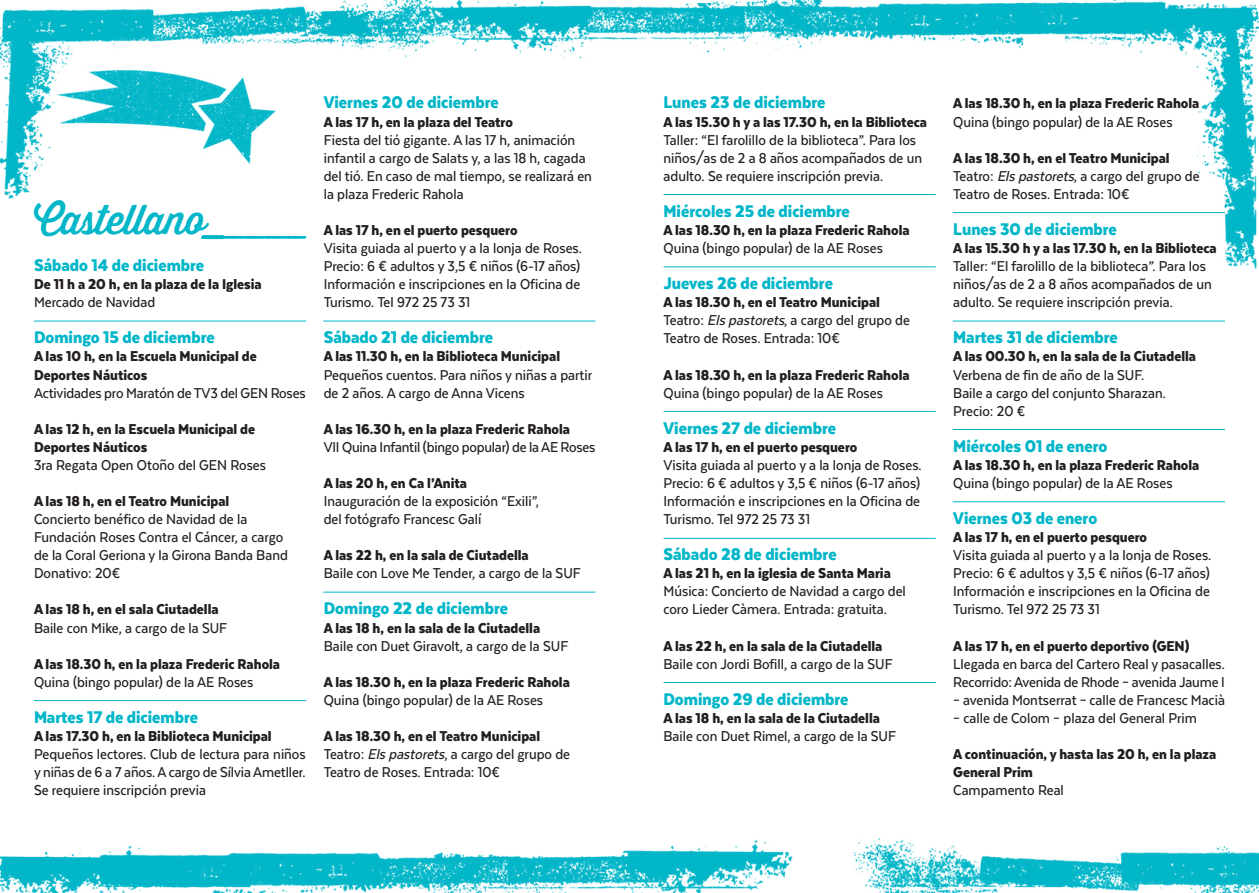
<style>
.page{position:relative;width:1259px;height:893px;background:#fff}
.page>*{position:absolute;margin:0;border:0;box-sizing:border-box;transform-origin:0 0}
.t1{font:40.5px "Thirsty Rough Reg";letter-spacing:-.025em;color:#00b6c8}
.t2{font:900 19.5px "Texta Narrow";color:#00b6c8}
.t3{font:500 16.5px/18px "Texta Narrow";color:#231f20}
.t4{font:900 16.5px/18px "Texta Narrow";color:#231f20}
.s1{font-style:italic}
</style>
<div class="page">
<img style="left:0;top:0;width:1259px;height:322px">
<img style="left:0;top:838px;width:1259px;height:55px">
<hr style="left:34px;top:321px;width:272px;height:1px;background:#00b6c8">
<hr style="left:34px;top:700px;width:272px;height:1px;background:#00b6c8">
<hr style="left:323px;top:321px;width:272px;height:1px;background:#00b6c8">
<hr style="left:323px;top:592px;width:272px;height:1px;background:#00b6c8">
<hr style="left:663px;top:194px;width:272px;height:1px;background:#00b6c8">
<hr style="left:663px;top:266px;width:272px;height:1px;background:#00b6c8">
<hr style="left:663px;top:682px;width:272px;height:1px;background:#00b6c8">
<hr style="left:663px;top:538px;width:272px;height:1px;background:#00b6c8">
<hr style="left:663px;top:411px;width:272px;height:1px;background:#00b6c8">
<hr style="left:952px;top:212px;width:273px;height:1px;background:#00b6c8">
<hr style="left:952px;top:321px;width:273px;height:1px;background:#00b6c8">
<hr style="left:952px;top:429px;width:273px;height:1px;background:#00b6c8">
<hr style="left:952px;top:501px;width:273px;height:1px;background:#00b6c8">
<p class="t1" style="left:34px;top:205px;width:278px">Castellano_<span class="s1">____</span></p>
<p class="t2" style="left:34px;top:259px;width:172px">Sábado 14 de diciembre</p>
<p class="t4" style="left:34px;top:277px;width:229px">De 11 h a 20 h, en la plaza de la Iglesia</p>
<p class="t3" style="left:34px;top:295px;width:123px">Mercado de Navidad</p>
<p class="t2" style="left:34px;top:332px;width:182px">Domingo 15 de diciembre</p>
<p class="t4" style="left:34px;top:349px;width:224px">A las 10 h, en la Escuela Municipal de</p>
<p class="t4" style="left:34px;top:367px;width:115px">Deportes Náuticos</p>
<p class="t3" style="left:34px;top:385px;width:273px">Actividades pro Maratón de TV3 del GEN Roses</p>
<p class="t4" style="left:34px;top:421px;width:223px">A las 12 h, en la Escuela Municipal de</p>
<p class="t4" style="left:34px;top:439px;width:115px">Deportes Náuticos</p>
<p class="t3" style="left:34px;top:457px;width:233px">3ra Regata Open Otoño del GEN Roses</p>
<p class="t4" style="left:34px;top:493px;width:197px">A las 18 h, en el Teatro Municipal</p>
<p class="t3" style="left:34px;top:512px;width:255px">Concierto benéfico de Navidad de la<br>Fundación Roses Contra el Cáncer, a cargo de la Coral Geriona y la Girona Banda Band</p>
<p class="t3" style="left:34px;top:566px;width:88px">Donativo: 20€</p>
<p class="t4" style="left:34px;top:602px;width:186px">A las 18 h, en el sala Ciutadella</p>
<p class="t3" style="left:34px;top:620px;width:195px">Baile con Mike, a cargo de la SUF</p>
<p class="t4" style="left:34px;top:656px;width:248px">A las 18.30 h, en la plaza Frederic Rahola</p>
<p class="t3" style="left:34px;top:674px;width:221px">Quina (bingo popular) de la AE Roses</p>
<p class="t2" style="left:34px;top:711px;width:166px">Martes 17 de diciembre</p>
<p class="t4" style="left:34px;top:728px;width:239px">A las 17.30 h, en la Biblioteca Municipal</p>
<p class="t3" style="left:34px;top:747px;width:273px;text-align:justify">Pequeños lectores. Club de lectura para niños y niñas de 6 a 7 años. A cargo de Sílvia Ametller.<br>Se requiere inscripción previa</p>
<p class="t2" style="left:324px;top:97px;width:176px">Viernes 20 de diciembre</p>
<p class="t4" style="left:324px;top:114px;width:191px">A las 17 h, en la plaza del Teatro</p>
<p class="t3" style="left:324px;top:132px;width:253px">Fiesta del tió gigante. A las 17 h, animación</p>
<p class="t3" style="left:324px;top:150px;width:270px">infantil a cargo de Salats y, a las 18 h, cagada del tió. En caso de mal tiempo, se realizará en la plaza Frederic Rahola</p>
<p class="t4" style="left:324px;top:222px;width:195px">A las 17 h, en el puerto pesquero</p>
<p class="t3" style="left:324px;top:241px;width:260px">Visita guiada al puerto y a la lonja de Roses.<br>Precio: 6 € adultos y 3,5 € niños (6-17 años)</p>
<p class="t3" style="left:324px;top:277px;width:258px">Información e inscripciones en la Oficina de<br>Turismo. Tel 972 25 73 31</p>
<p class="t2" style="left:324px;top:332px;width:171px">Sábado 21 de diciembre</p>
<p class="t4" style="left:324px;top:349px;width:238px">A las 11.30 h, en la Biblioteca Municipal</p>
<p class="t3" style="left:324px;top:367px;width:270px">Pequeños cuentos. Para niños y niñas a partir de 2 años. A cargo de Anna Vicens</p>
<p class="t4" style="left:324px;top:421px;width:248px">A las 16.30 h, en la plaza Frederic Rahola</p>
<p class="t3" style="left:324px;top:439px;width:273px">VII Quina Infantil (bingo popular) de la AE Roses</p>
<p class="t4" style="left:324px;top:475px;width:145px">A las 20 h, en Ca l’Anita</p>
<p class="t3" style="left:324px;top:494px;width:217px">Inauguración de la exposición “Exili”,</p>
<p class="t3" style="left:324px;top:512px;width:159px">del fotógrafo Francesc Galí</p>
<p class="t4" style="left:324px;top:548px;width:206px">A las 22 h, en la sala de Ciutadella</p>
<p class="t3" style="left:324px;top:566px;width:259px">Baile con Love Me Tender, a cargo de la SUF</p>
<p class="t2" style="left:324px;top:603px;width:186px">Domingo 22 de diciembre</p>
<p class="t4" style="left:324px;top:620px;width:218px">A las 18 h, en la sala de la Ciutadella</p>
<p class="t3" style="left:324px;top:638px;width:246px">Baile con Duet Giravolt, a cargo de la SUF</p>
<p class="t4" style="left:324px;top:674px;width:248px">A las 18.30 h, en la plaza Frederic Rahola</p>
<p class="t3" style="left:324px;top:692px;width:221px">Quina (bingo popular) de la AE Roses</p>
<p class="t4" style="left:324px;top:728px;width:218px">A las 18.30 h, en el Teatro Municipal</p>
<p class="t3" style="left:324px;top:747px;width:248px">Teatro: <span class="s1">Els pastorets</span>, a cargo del grupo de</p>
<p class="t3" style="left:324px;top:765px;width:178px">Teatro de Roses. Entrada: 10€</p>
<p class="t2" style="left:663px;top:97px;width:163px">Lunes 23 de diciembre</p>
<p class="t4" style="left:663px;top:114px;width:265px">A las 15.30 h y a las 17.30 h, en la Biblioteca</p>
<p class="t3" style="left:663px;top:132px;width:260px">Taller: “El farolillo de la biblioteca”. Para los niños/as de 2 a 8 años acompañados de un adulto. Se requiere inscripción previa.</p>
<p class="t2" style="left:663px;top:205px;width:188px">Miércoles 25 de diciembre</p>
<p class="t4" style="left:663px;top:222px;width:248px">A las 18.30 h, en la plaza Frederic Rahola</p>
<p class="t3" style="left:663px;top:241px;width:221px">Quina (bingo popular) de la AE Roses</p>
<p class="t2" style="left:663px;top:277px;width:171px">Jueves 26 de diciembre</p>
<p class="t4" style="left:663px;top:295px;width:218px">A las 18.30 h, en el Teatro Municipal</p>
<p class="t3" style="left:663px;top:313px;width:248px">Teatro: <span class="s1">Els pastorets</span>, a cargo del grupo de</p>
<p class="t3" style="left:663px;top:331px;width:178px">Teatro de Roses. Entrada: 10€</p>
<p class="t4" style="left:663px;top:367px;width:248px">A las 18.30 h, en la plaza Frederic Rahola</p>
<p class="t3" style="left:663px;top:385px;width:221px">Quina (bingo popular) de la AE Roses</p>
<p class="t2" style="left:663px;top:422px;width:174px">Viernes 27 de diciembre</p>
<p class="t4" style="left:663px;top:439px;width:195px">A las 17 h, en el puerto pesquero</p>
<p class="t3" style="left:663px;top:457px;width:260px">Visita guiada al puerto y a la lonja de Roses.<br>Precio: 6 € adultos y 3,5 € niños (6-17 años)</p>
<p class="t3" style="left:663px;top:494px;width:258px">Información e inscripciones en la Oficina de<br>Turismo. Tel 972 25 73 31</p>
<p class="t2" style="left:663px;top:548px;width:175px">Sábado 28 de diciembre</p>
<p class="t4" style="left:663px;top:566px;width:229px">A las 21 h, en la iglesia de Santa Maria</p>
<p class="t3" style="left:663px;top:584px;width:244px">Música: Concierto de Navidad a cargo del</p>
<p class="t3" style="left:663px;top:602px;width:225px">coro Lieder Càmera. Entrada: gratuita.</p>
<p class="t4" style="left:663px;top:638px;width:220px">A las 22 h, en la sala de la Ciutadella</p>
<p class="t3" style="left:663px;top:656px;width:231px">Baile con Jordi Bofill, a cargo de la SUF</p>
<p class="t2" style="left:663px;top:693px;width:187px">Domingo 29 de diciembre</p>
<p class="t4" style="left:663px;top:710px;width:218px">A las 18 h, en la sala de la Ciutadella</p>
<p class="t3" style="left:663px;top:728px;width:234px">Baile con Duet Rimel, a cargo de la SUF</p>
<p class="t4" style="left:953px;top:96px;width:248px">A las 18.30 h, en la plaza Frederic Rahola</p>
<p class="t3" style="left:953px;top:114px;width:221px">Quina (bingo popular) de la AE Roses</p>
<p class="t4" style="left:953px;top:150px;width:218px">A las 18.30 h, en el Teatro Municipal</p>
<p class="t3" style="left:953px;top:168px;width:248px">Teatro: <span class="s1">Els pastorets</span>, a cargo del grupo de</p>
<p class="t3" style="left:953px;top:186px;width:178px">Teatro de Roses. Entrada: 10€</p>
<p class="t2" style="left:953px;top:223px;width:165px">Lunes 30 de diciembre</p>
<p class="t4" style="left:953px;top:240px;width:265px">A las 15.30 h y a las 17.30 h, en la Biblioteca</p>
<p class="t3" style="left:953px;top:259px;width:260px">Taller: “El farolillo de la biblioteca”. Para los niños/as de 2 a 8 años acompañados de un adulto. Se requiere inscripción previa.</p>
<p class="t2" style="left:953px;top:332px;width:166px">Martes 31 de diciembre</p>
<p class="t4" style="left:953px;top:349px;width:244px">A las 00.30 h, en la sala de la Ciutadella</p>
<p class="t3" style="left:953px;top:367px;width:192px">Verbena de fin de año de la SUF.</p>
<p class="t3" style="left:953px;top:385px;width:214px">Baile a cargo del conjunto Sharazan.</p>
<p class="t3" style="left:953px;top:403px;width:74px">Precio: 20 €</p>
<p class="t2" style="left:953px;top:440px;width:156px">Miércoles 01 de enero</p>
<p class="t4" style="left:953px;top:457px;width:248px">A las 18.30 h, en la plaza Frederic Rahola</p>
<p class="t3" style="left:953px;top:475px;width:221px">Quina (bingo popular) de la AE Roses</p>
<p class="t2" style="left:953px;top:512px;width:145px">Viernes 03 de enero</p>
<p class="t4" style="left:953px;top:530px;width:195px">A las 17 h, en el puerto pesquero</p>
<p class="t3" style="left:953px;top:548px;width:260px">Visita guiada al puerto y a la lonja de Roses.<br>Precio: 6 € adultos y 3,5 € niños (6-17 años)</p>
<p class="t3" style="left:953px;top:584px;width:258px">Información e inscripciones en la Oficina de<br>Turismo. Tel 972 25 73 31</p>
<p class="t4" style="left:953px;top:638px;width:238px">A las 17 h, en el puerto deportivo (GEN)</p>
<p class="t3" style="left:953px;top:656px;width:273px">Llegada en barca del Cartero Real y pasacalles.<br>Recorrido: Avenida de Rhode – avenida Jaume I</p>
<p class="t3" style="left:953px;top:692px;width:273px">– avenida Montserrat – calle de Francesc Macià</p>
<p class="t3" style="left:953px;top:710px;width:245px">– calle de Colom – plaza del General Prim</p>
<p class="t4" style="left:953px;top:746px;width:265px">A continuación, y hasta las 20 h, en la plaza<br>General Prim</p>
<p class="t3" style="left:953px;top:783px;width:112px">Campamento Real</p>
</div>
